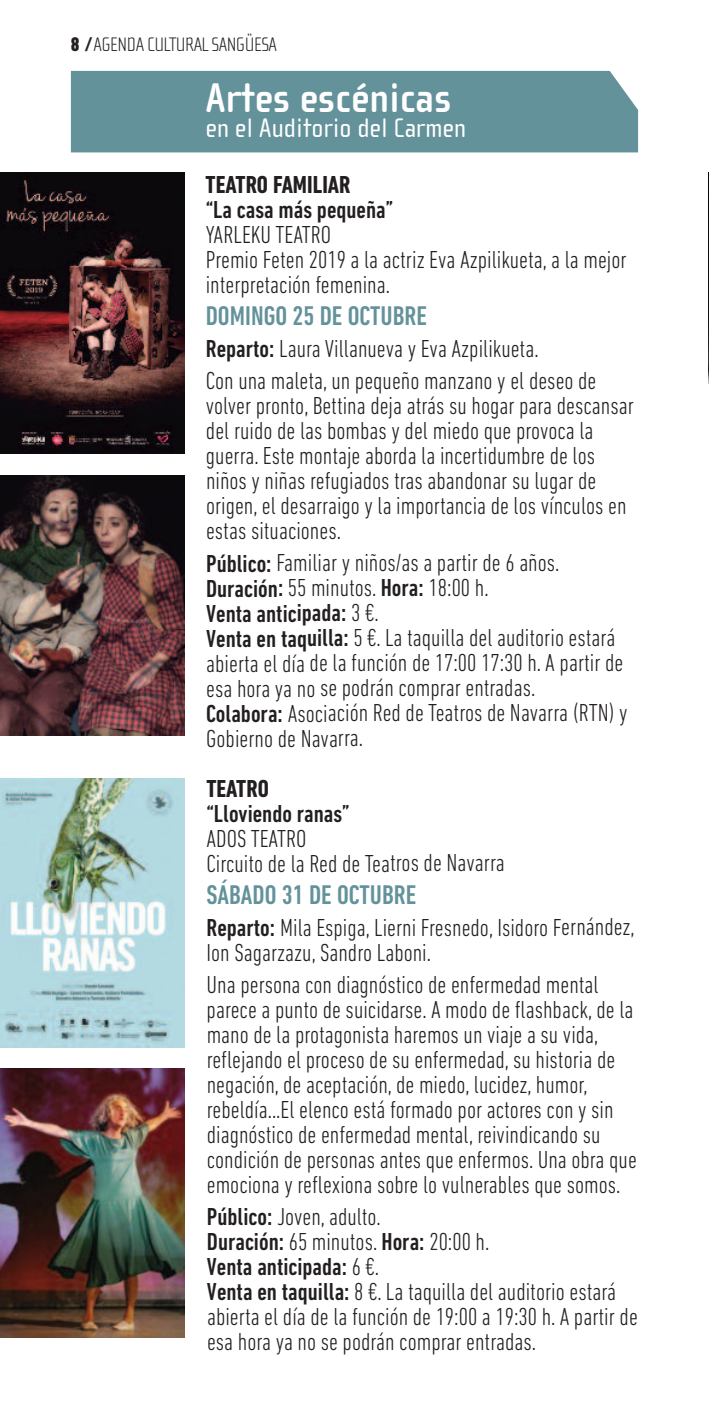
<style>
.page{position:relative;width:709px;height:1418px;background:#fff}
.page>*{position:absolute;margin:0;border:0;box-sizing:border-box;transform-origin:0 0}
.t1{font:700 42.5px "Cholla Sans";color:#fff}
.t2{font:500 condensed 27.5px "DIN Next LT Pro";color:#63929b}
.t3{font:27.5px "Cholla Sans";color:#fff}
.t4{font:300 condensed 25px/25px "DIN Next LT Pro";color:#231f20}
.t5{font:500 condensed 25px "DIN Next LT Pro";color:#231f20}
.t6{font:700 condensed 25px "DIN Next LT Pro";color:#231f20}
.t7{font:100 20px "Cholla Sans";letter-spacing:-.025em;color:#231f20}
.s1{font-family:"DIN Next LT Pro";font-weight:800;font-stretch:condensed}
.s2{font-weight:500}
</style>
<div class="page">
<div style="left:71px;top:71px;width:567px;height:81px;background:#63929b"></div>
<img style="left:0;top:778px;width:184px;height:269px">
<img style="left:0;top:1068px;width:184px;height:269px">
<img style="left:0;top:173px;width:184px;height:280px">
<img style="left:0;top:475px;width:184px;height:261px">
<img style="left:708px;top:173px;width:1px;height:211px">
<p class="t7" style="left:71px;top:32px;width:208px"><span class="s1">8 ⁄</span> AGENDA CULTURAL SANGÜESA</p>
<h1 class="t1" style="left:206px;top:72px;width:247px">Artes escénicas</h1>
<p class="t3" style="left:206px;top:111px;width:262px">en el Auditorio del Carmen</p>
<p class="t6" style="left:206px;top:176px;width:146px">TEATRO FAMILIAR</p>
<p class="t5" style="left:206px;top:201px;width:189px">“La casa más pequeña”</p>
<p class="t4" style="left:206px;top:224px;width:422px">YARLEKU TEATRO<br>Premio Feten 2019 a la actriz Eva Azpilikueta, a la mejor interpretación femenina.</p>
<p class="t2" style="left:206px;top:306px;width:223px">DOMINGO 25 DE OCTUBRE</p>
<p class="t4" style="left:206px;top:335px;width:392px;line-height:32px"><span class="s2">Reparto:</span> Laura Villanueva y Eva Azpilikueta.<br>Con una maleta, un pequeño manzano y el deseo de</p>
<p class="t4" style="left:206px;top:395px;width:429px">volver pronto, Bettina deja atrás su hogar para descansar del ruido de las bombas y del miedo que provoca la guerra. Este montaje aborda la incertidumbre de los niños y niñas refugiados tras abandonar su lugar de origen, el desarraigo y la importancia de los vínculos en estas situaciones.</p>
<p class="t4" style="left:206px;top:552px;width:423px"><span class="s2">Público:</span> Familiar y niños/as a partir de 6 años.<br><span class="s2">Duración:</span> 55 minutos. <span class="s2">Hora:</span> 18:00 h.<br><span class="s2">Venta anticipada:</span> 3 €.<br><span class="s2">Venta en taquilla:</span> 5 €. La taquilla del auditorio estará abierta el día de la función de 17:00 17:30 h. A partir de esa hora ya no se podrán comprar entradas.<br><span class="s2">Colabora:</span> Asociación Red de Teatros de Navarra (RTN) y Gobierno de Navarra.</p>
<p class="t6" style="left:206px;top:779px;width:64px">TEATRO</p>
<p class="t5" style="left:206px;top:804px;width:145px">“Lloviendo ranas”</p>
<p class="t4" style="left:206px;top:827px;width:300px">ADOS TEATRO<br>Circuito de la Red de Teatros de Navarra</p>
<p class="t2" style="left:206px;top:885px;width:211px">SÁBADO 31 DE OCTUBRE</p>
<p class="t4" style="left:206px;top:916px;width:430px"><span class="s2">Reparto:</span> Mila Espiga, Lierni Fresnedo, Isidoro Fernández,<br>Ion Sagarzazu, Sandro Laboni.</p>
<p class="t4" style="left:207px;top:974px;width:432px">Una persona con diagnóstico de enfermedad mental parece a punto de suicidarse. A modo de flashback, de la mano de la protagonista haremos un viaje a su vida, reflejando el proceso de su enfermedad, su historia de negación, de aceptación, de miedo, lucidez, humor, rebeldía...El elenco está formado por actores con y sin diagnóstico de enfermedad mental, reivindicando su condición de personas antes que enfermos. Una obra que emociona y reflexiona sobre lo vulnerables que somos.</p>
<p class="t4" style="left:207px;top:1206px;width:432px"><span class="s2">Público:</span> Joven, adulto.<br><span class="s2">Duración:</span> 65 minutos. <span class="s2">Hora:</span> 20:00 h.<br><span class="s2">Venta anticipada:</span> 6 €.<br><span class="s2">Venta en taquilla:</span> 8 €. La taquilla del auditorio estará abierta el día de la función de 19:00 a 19:30 h. A partir de esa hora ya no se podrán comprar entradas.</p>
</div>
